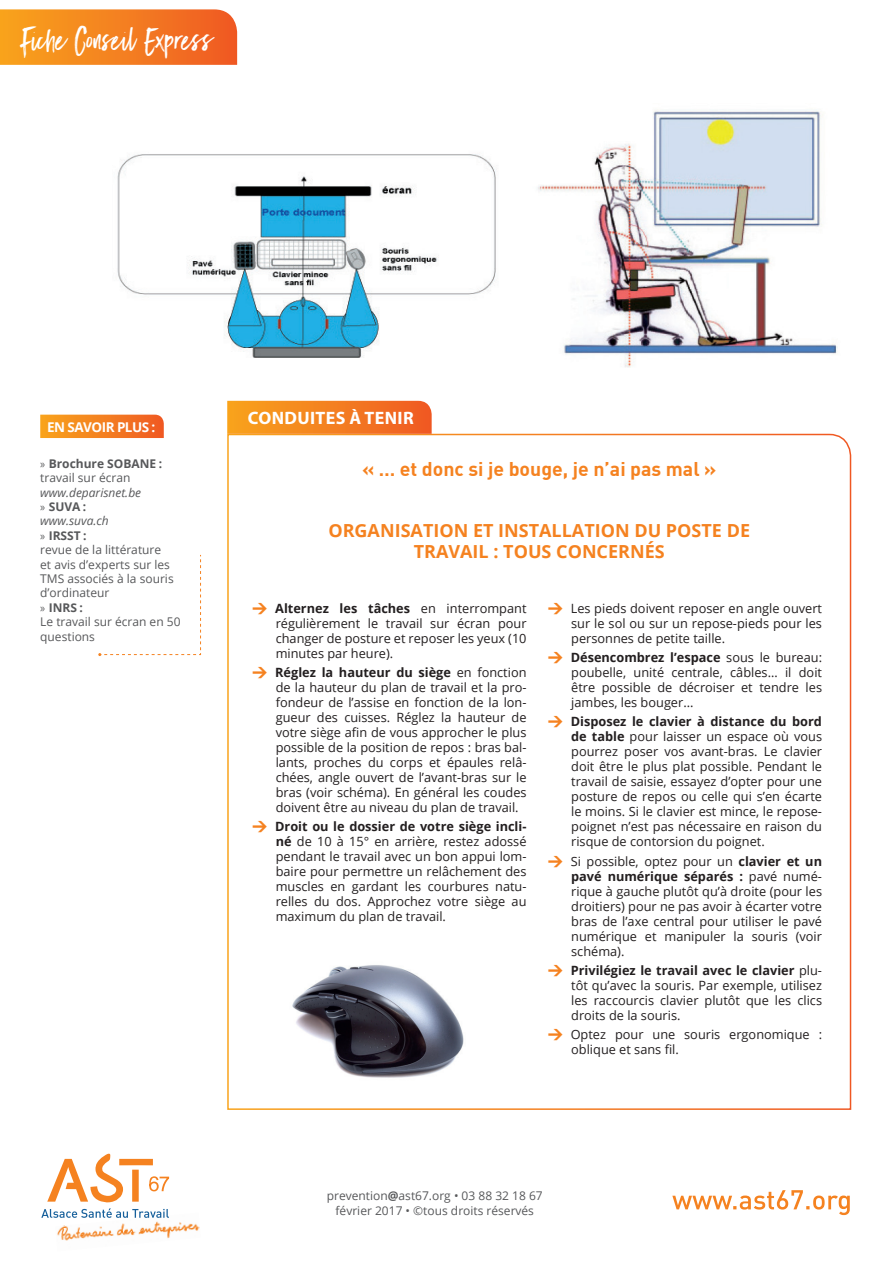
<style>
.page{position:relative;width:893px;height:1263px;background:#fff}
.page>*{position:absolute;margin:0;border:0;box-sizing:border-box;transform-origin:0 0}
.t1{font:28.5px "Black Diamond";letter-spacing:.01em;color:#fff}
.t2{font:700 19.5px "DIN";color:#f58220}
.t3{font:700 18px/21.6px "Open Sans";color:#f58220;text-align:center}
.t4{font:700 18px "Myriad Pro";letter-spacing:.02em;color:#fff}
.t5{font:700 13.5px "Open Sans";letter-spacing:-.04em;color:#fff}
.t6{font:12.75px/15px "Open Sans";color:#231f20;text-align:justify}
.t7{font:12px/14.4px "Open Sans";color:#57585a;text-align:center}
.t8{font:700 12px/14.4px "Open Sans";color:#57585a}
.s1{font-family:"Myriad Pro";font-weight:400}
.s2{font-weight:400}
.s3{font-style:italic}
.s4{font-family:"Myriad Pro"}
.s5{font-weight:700}
.s6{font-family:"DIN Pro";font-weight:900;font-size:15px;color:#f58220}
</style>
<div class="page">
<img style="left:538px;top:110px;width:300px;height:257px">
<img style="left:117px;top:154px;width:379px;height:203px">
<svg style="left:227px;top:401px;width:205px;height:32px;background:#f38021"></svg>
<svg style="left:227px;top:433px;width:625px;height:677px"></svg>
<img style="left:57px;top:1221px;width:143px;height:20px">
<svg style="left:41px;top:1153px;width:128px;height:65px"></svg>
<svg style="left:672px;top:1190px;width:178px;height:25px"></svg>
<svg style="left:0;top:9px;width:237px;height:56px;background:#f48123"></svg>
<svg style="left:40px;top:415px;width:124px;height:23px;background:#f48021"></svg>
<svg style="left:98px;top:554px;width:103px;height:102px"></svg>
<h1 class="t1" style="left:22px;top:21px;width:193px">Fiche Conseil Express</h1>
<p class="t5" style="left:47px;top:417px;width:110px">EN SAVOIR PLUS :</p>
<p class="t8" style="left:40px;top:456px;width:123px"><span class="s1">»</span> Brochure SOBANE : <span class="s2">travail sur écran</span></p>
<p class="t7" style="left:40px;top:485px;width:142px;text-align:left"><span class="s3">www.deparisnet.be<br></span><span class="s4">»</span> <span class="s5">SUVA :<br></span><span class="s3">www.suva.ch<br></span><span class="s4">»</span> <span class="s5">IRSST :<br></span>revue de la littérature<br>et avis d’experts sur les<br>TMS associés à la souris d’ordinateur<br><span class="s4">»</span> <span class="s5">INRS :<br></span>Le travail sur écran en 50 questions</p>
<h3 class="t4" style="left:248px;top:406px;width:167px">CONDUITES À TENIR</h3>
<h2 class="t2" style="left:362px;top:456px;width:356px">« … et donc si je bouge, je n’ai pas mal »</h2>
<h3 class="t3" style="left:328px;top:519px;width:423px">ORGANISATION ET INSTALLATION DU POSTE DE<br>TRAVAIL : TOUS CONCERNÉS</h3>
<p class="t6" style="left:276px;top:600px;width:252px;text-indent:-23px"><span class="s6">→</span> <span class="s5">Alternez les tâches</span> en interrompant régulièrement le travail sur écran pour changer de posture et reposer les yeux (10 minutes par heure).</p>
<p class="t6" style="left:276px;top:664px;width:252px;text-indent:-23px"><span class="s6">→</span> <span class="s5">Réglez la hauteur du siège</span> en fonction de la hauteur du plan de travail et la pro&shy;fondeur de l’assise en fonction de la lon&shy;gueur des cuisses. Réglez la hauteur de votre siège afin de vous approcher le plus possible de la position de repos : bras bal&shy;lants, proches du corps et épaules relâ&shy;chées, angle ouvert de l’avant-bras sur le bras (voir schéma). En général les coudes doivent être au niveau du plan de travail.</p>
<p class="t6" style="left:276px;top:819px;width:252px;text-indent:-23px"><span class="s6">→</span> <span class="s5">Droit ou le dossier de votre siège incli&shy;né</span> de 10 à 15° en arrière, restez adossé pendant le travail avec un bon appui lom&shy;baire pour permettre un relâchement des muscles en gardant les courbures natu&shy;relles du dos. Approchez votre siège au maximum du plan de travail.</p>
<p class="t6" style="left:571px;top:600px;width:252px;text-indent:-23px"><span class="s6">→</span> Les pieds doivent reposer en angle ouvert sur le sol ou sur un repose-pieds pour les personnes de petite taille.</p>
<p class="t6" style="left:571px;top:649px;width:252px;text-indent:-23px"><span class="s6">→</span> <span class="s5">Désencombrez l’espace</span> sous le bureau: poubelle, unité centrale, câbles… il doit être possible de décroiser et tendre les jambes, les bouger...</p>
<p class="t6" style="left:571px;top:714px;width:252px;text-indent:-23px"><span class="s6">→</span> <span class="s5">Disposez le clavier à distance du bord de table</span> pour laisser un espace où vous pourrez poser vos avant-bras. Le clavier doit être le plus plat possible. Pendant le travail de saisie, essayez d’opter pour une posture de repos ou celle qui s’en écarte le moins. Si le clavier est mince, le repose&shy;poignet n’est pas nécessaire en raison du risque de contorsion du poignet.</p>
<p class="t6" style="left:571px;top:853px;width:252px;text-indent:-23px"><span class="s6">→</span> Si possible, optez pour un <span class="s5">clavier et un pavé numérique séparés :</span> pavé numé&shy;rique à gauche plutôt qu’à droite (pour les droitiers) pour ne pas avoir à écarter votre bras de l’axe central pour utiliser le pavé numérique et manipuler la souris (voir schéma).</p>
<p class="t6" style="left:571px;top:962px;width:252px;text-indent:-23px"><span class="s6">→</span> <span class="s5">Privilégiez le travail avec le clavier</span> plu&shy;tôt qu’avec la souris. Par exemple, utilisez les raccourcis clavier plutôt que les clics droits de la souris.</p>
<p class="t6" style="left:571px;top:1026px;width:252px;text-indent:-23px"><span class="s6">→</span> Optez pour une souris ergonomique : oblique et sans fil.</p>
<p class="t7" style="left:327px;top:1188px;width:217px">prevention<span class="s5">@</span>ast67.org • 03 88 32 18 67 février 2017 • ©tous droits réservés</p>
</div>
